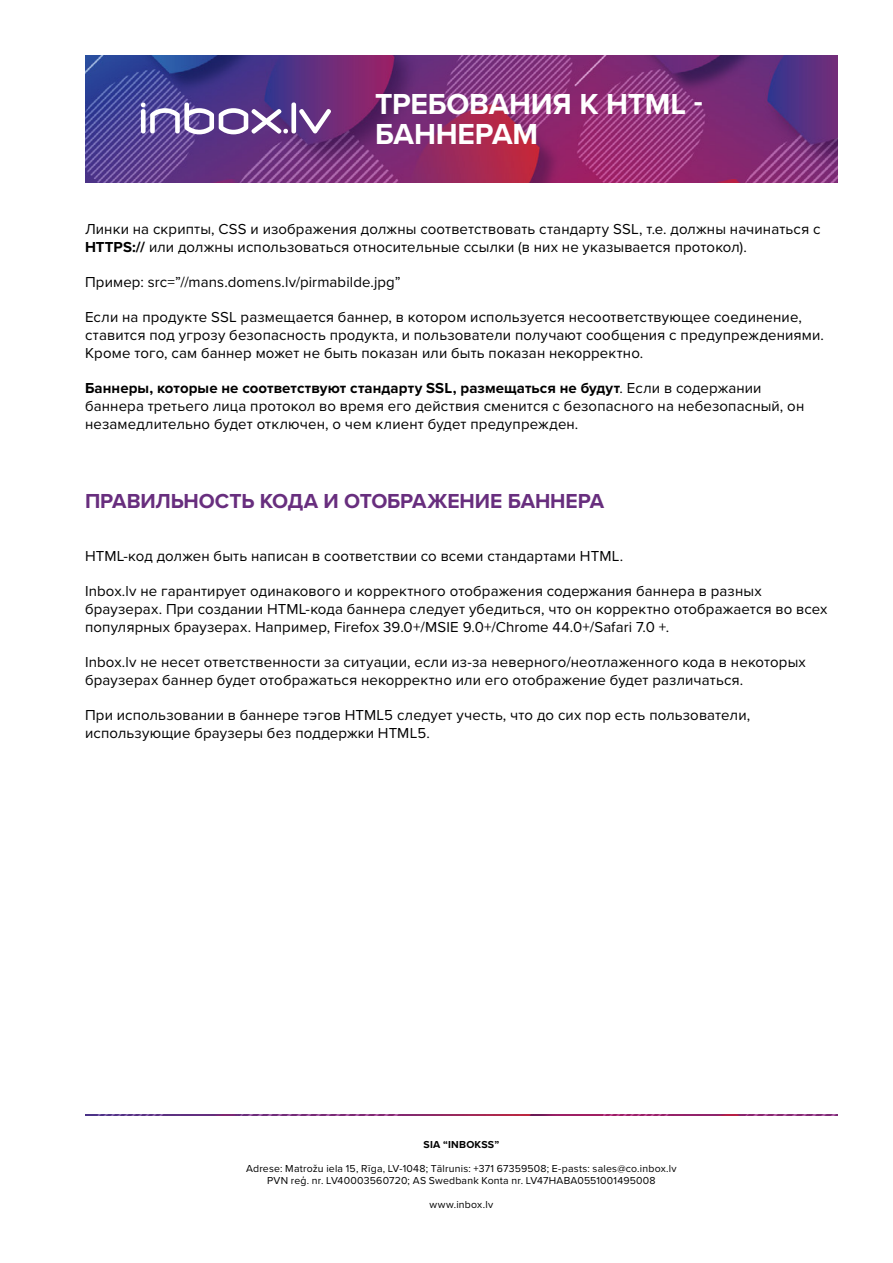
<style>
.page{position:relative;width:893px;height:1263px;background:#fff}
.page>*{position:absolute;margin:0;border:0;box-sizing:border-box;transform-origin:0 0}
.t1{font:700 30px/30px "Proxima Nova";letter-spacing:-.01em;color:#fff}
.t2{font:700 21px "Proxima Nova";letter-spacing:-.005em;color:#682e7e}
.Regular_txt{font:15px/18px "Proxima Nova";letter-spacing:.01em;color:#000}
.t3{font:10.5px/12px "Proxima Nova";letter-spacing:.02em;color:#000;text-align:center}
.t4{font:700 10.5px "Proxima Nova";letter-spacing:.02em;color:#000}
.s1{font-weight:700}
</style>
<div class="page">
<img style="left:85px;top:55px;width:753px;height:128px">
<svg style="left:141px;top:103px;width:147px;height:31px"></svg>
<div style="left:291px;top:102px;width:5px;height:31px;background:#fff;border-radius:2px"></div>
<svg style="left:299px;top:109px;width:32px;height:24px"></svg>
<img style="left:85px;top:1114px;width:753px;height:1px">
<h1 class="t1" style="left:375px;top:88px;width:329px">ТРЕБОВАНИЯ К HTML -<br>БАННЕРАМ</h1>
<p class="Regular_txt" style="left:85px;top:219px;width:737px">Линки на скрипты, CSS и изображения должны соответствовать стандарту SSL, т.е. должны начинаться с<br><span class="s1">HTTPS://</span> или должны использоваться относительные ссылки (в них не указывается протокол).</p>
<p class="Regular_txt" style="left:85px;top:272px;width:317px">Пример: src=”//mans.domens.lv/pirmabilde.jpg”</p>
<p class="Regular_txt" style="left:85px;top:307px;width:740px">Если на продукте SSL размещается баннер, в котором используется несоответствующее соединение, ставится под угрозу безопасность продукта, и пользователи получают сообщения с предупреждениями.<br>Кроме того, сам баннер может не быть показан или быть показан некорректно.</p>
<p class="Regular_txt" style="left:85px;top:378px;width:721px"><span class="s1">Баннеры, которые не соответствуют стандарту SSL, размещаться не будут</span>. Если в содержании баннера третьего лица протокол во время его действия сменится с безопасного на небезопасный, он незамедлительно будет отключен, о чем клиент будет предупрежден.</p>
<p class="t2" style="left:85px;top:486px;width:521px">ПРАВИЛЬНОСТЬ КОДА И ОТОБРАЖЕНИЕ БАННЕРА</p>
<p class="Regular_txt" style="left:85px;top:547px;width:540px">HTML-код должен быть написан в соответствии со всеми стандартами HTML.</p>
<p class="Regular_txt" style="left:85px;top:582px;width:744px">Inbox.lv не гарантирует одинакового и корректного отображения содержания баннера в разных браузерах. При создании HTML-кода баннера следует убедиться, что он корректно отображается во всех популярных браузерах. Например, Firefox 39.0+/MSIE 9.0+/Chrome 44.0+/Safari 7.0 +.</p>
<p class="Regular_txt" style="left:85px;top:653px;width:722px">Inbox.lv не несет ответственности за ситуации, если из-за неверного/неотлаженного кода в некоторых браузерах баннер будет отображаться некорректно или его отображение будет различаться.</p>
<p class="Regular_txt" style="left:85px;top:706px;width:667px">При использовании в баннере тэгов HTML5 следует учесть, что до сих пор есть пользователи, использующие браузеры без поддержки HTML5.</p>
<p class="t4" style="left:424px;top:1136px;width:77px">SIA “INBOKSS”</p>
<p class="t3" style="left:246px;top:1162px;width:432px">Adrese: Matrožu iela 15, Rīga, LV-1048; Tālrunis: +371 67359508; E-pasts: sales@co.inbox.lv<br>PVN reģ. nr. LV40003560720; AS Swedbank Konta nr. LV47HABA0551001495008</p>
<p class="t3" style="left:430px;top:1198px;width:65px">www.inbox.lv</p>
</div>
